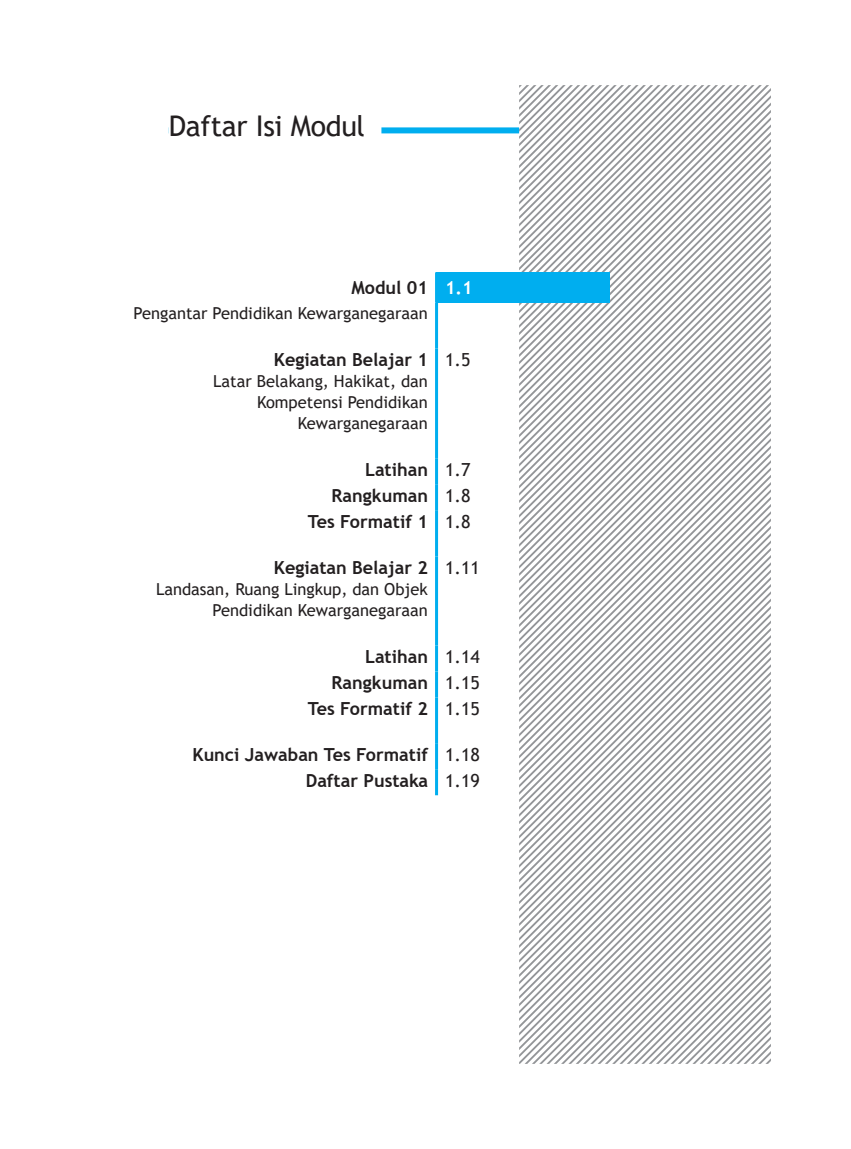
<style>
.page{position:relative;width:851px;height:1149px;background:#fff}
.page>*{position:absolute;margin:0;border:0;box-sizing:border-box;transform-origin:0 0}
.t1{font:28.5px "Trebuchet MS";letter-spacing:-.01em;color:#231f20}
.Daftar_Isi_OK{font:700 18px "Trebuchet MS";color:#231f20}
.t2{font:18px "Trebuchet MS";color:#231f20}
.t3{font:700 18px "Trebuchet MS";color:#fff}
.Daftar_Isi_OK-2{font:16.5px/21px "Trebuchet MS";color:#231f20;text-align:right}
</style>
<div class="page">
<svg style="left:710px;top:85px;width:59px;height:250px"></svg>
<svg style="left:710px;top:85px;width:51px;height:243px"></svg>
<svg style="left:710px;top:85px;width:44px;height:235px"></svg>
<svg style="left:710px;top:85px;width:37px;height:228px"></svg>
<svg style="left:710px;top:85px;width:29px;height:221px"></svg>
<svg style="left:710px;top:85px;width:22px;height:213px"></svg>
<svg style="left:710px;top:85px;width:15px;height:206px"></svg>
<svg style="left:710px;top:85px;width:8px;height:199px"></svg>
<svg style="left:519px;top:85px;width:191px;height:401px"></svg>
<svg style="left:519px;top:486px;width:251px;height:40px"></svg>
<svg style="left:519px;top:526px;width:251px;height:537px"></svg>
<div style="left:169px;top:127px;width:350px;height:6px;background:#00aeef"></div>
<div style="left:169px;top:112px;width:212px;height:31px;background:#fff"></div>
<div style="left:436px;top:272px;width:173px;height:30px;background:#00aeef"></div>
<hr style="left:435px;top:272px;width:3px;height:30px;background:#00aeef">
<hr style="left:435px;top:302px;width:3px;height:46px;background:#00aeef">
<hr style="left:435px;top:348px;width:3px;height:110px;background:#00aeef">
<hr style="left:435px;top:458px;width:3px;height:26px;background:#00aeef">
<hr style="left:435px;top:484px;width:3px;height:26px;background:#00aeef">
<hr style="left:435px;top:510px;width:3px;height:46px;background:#00aeef">
<hr style="left:435px;top:556px;width:3px;height:89px;background:#00aeef">
<hr style="left:435px;top:645px;width:3px;height:26px;background:#00aeef">
<hr style="left:435px;top:671px;width:3px;height:26px;background:#00aeef">
<hr style="left:435px;top:697px;width:3px;height:46px;background:#00aeef">
<hr style="left:435px;top:743px;width:3px;height:26px;background:#00aeef">
<hr style="left:435px;top:769px;width:3px;height:26px;background:#00aeef">
<h1 class="t1" style="left:169px;top:108px;width:198px">Daftar Isi Modul</h1>
<p class="Daftar_Isi_OK" style="left:351px;top:276px;width:78px">Modul 01</p>
<p class="t3" style="left:445px;top:276px;width:29px">1.1</p>
<p class="Daftar_Isi_OK-2" style="left:134px;top:302px;width:296px">Pengantar Pendidikan Kewarganegaraan</p>
<p class="Daftar_Isi_OK" style="left:274px;top:348px;width:156px">Kegiatan Belajar 1</p>
<p class="Daftar_Isi_OK-2" style="left:213px;top:370px;width:216px">Latar Belakang, Hakikat, dan</p>
<p class="Daftar_Isi_OK-2" style="left:257px;top:391px;width:172px">Kompetensi Pendidikan<br>Kewarganegaraan</p>
<p class="t2" style="left:445px;top:348px;width:27px">1.5</p>
<p class="Daftar_Isi_OK" style="left:365px;top:458px;width:64px">Latihan</p>
<p class="t2" style="left:445px;top:458px;width:27px">1.7</p>
<p class="Daftar_Isi_OK" style="left:331px;top:484px;width:98px">Rangkuman</p>
<p class="t2" style="left:445px;top:484px;width:27px">1.8</p>
<p class="Daftar_Isi_OK" style="left:307px;top:510px;width:122px">Tes Formatif 1</p>
<p class="t2" style="left:445px;top:510px;width:27px">1.8</p>
<p class="Daftar_Isi_OK" style="left:274px;top:556px;width:156px">Kegiatan Belajar 2</p>
<p class="Daftar_Isi_OK-2" style="left:156px;top:578px;width:273px">Landasan, Ruang Lingkup, dan Objek<br>Pendidikan Kewarganegaraan</p>
<p class="t2" style="left:445px;top:556px;width:36px">1.11</p>
<p class="Daftar_Isi_OK" style="left:365px;top:645px;width:64px">Latihan</p>
<p class="t2" style="left:445px;top:645px;width:36px">1.14</p>
<p class="Daftar_Isi_OK" style="left:331px;top:671px;width:98px">Rangkuman</p>
<p class="t2" style="left:445px;top:671px;width:36px">1.15</p>
<p class="Daftar_Isi_OK" style="left:307px;top:697px;width:122px">Tes Formatif 2</p>
<p class="t2" style="left:445px;top:697px;width:36px">1.15</p>
<p class="Daftar_Isi_OK" style="left:192px;top:742px;width:237px">Kunci Jawaban Tes Formatif</p>
<p class="t2" style="left:445px;top:742px;width:36px">1.18</p>
<p class="Daftar_Isi_OK" style="left:306px;top:768px;width:124px">Daftar Pustaka</p>
<p class="t2" style="left:445px;top:768px;width:36px">1.19</p>
</div>
